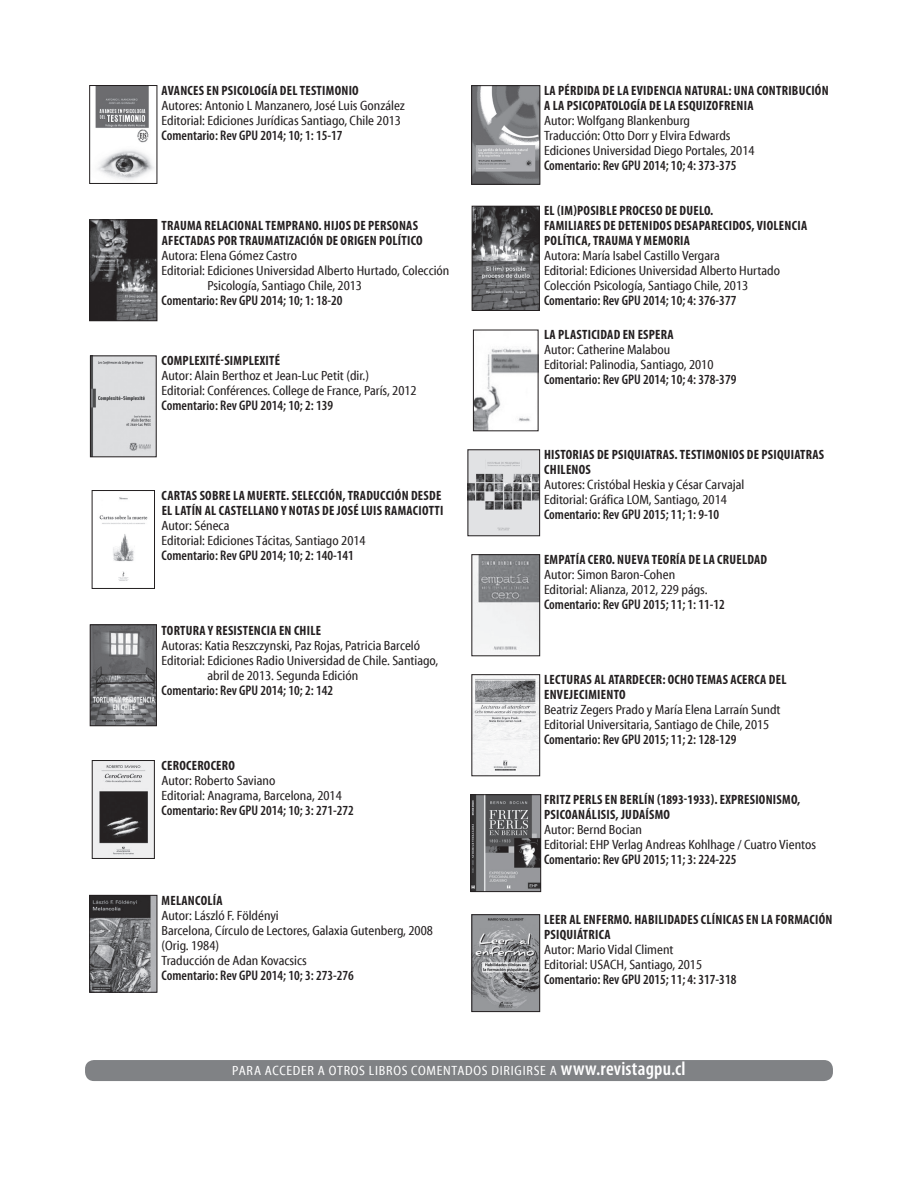
<style>
.page{position:relative;width:918px;height:1188px;background:#fff}
.page>*{position:absolute;margin:0;border:0;box-sizing:border-box;transform-origin:0 0}
.t1{font:600 condensed 13.95px "Myriad Pro";color:#231f20}
.t2{font:condensed 13.5px/15px "Myriad Web Pro";color:#231f20}
.t3{font:700 condensed 13.5px/15px "Myriad Pro";letter-spacing:.02em;color:#231f20}
.t4{font:condensed 13.5px "Myriad Web Pro";letter-spacing:.055em;color:#fff}
.s1{font-family:"Myriad Pro";font-weight:600;font-size:19.5px}
</style>
<div class="page">
<img style="left:95px;top:87px;width:59px;height:93px">
<div style="left:89px;top:85px;width:68px;height:99px;border:1px solid #231f20"></div>
<img style="left:91px;top:221px;width:64px;height:98px">
<div style="left:89px;top:219px;width:68px;height:102px;border:1px solid #231f20"></div>
<img style="left:92px;top:358px;width:63px;height:97px">
<div style="left:90px;top:356px;width:67px;height:101px;border:1px solid #231f20"></div>
<img style="left:99px;top:497px;width:49px;height:84px">
<div style="left:92px;top:490px;width:63px;height:99px;border:1px solid #231f20"></div>
<img style="left:92px;top:626px;width:63px;height:98px">
<div style="left:90px;top:624px;width:67px;height:102px;border:1px solid #231f20"></div>
<img style="left:94px;top:762px;width:59px;height:95px">
<div style="left:92px;top:760px;width:63px;height:99px;border:1px solid #231f20"></div>
<img style="left:91px;top:897px;width:64px;height:94px">
<div style="left:89px;top:895px;width:68px;height:98px;border:1px solid #231f20"></div>
<img style="left:473px;top:87px;width:65px;height:96px">
<div style="left:471px;top:85px;width:69px;height:100px;border:1px solid #231f20"></div>
<img style="left:474px;top:208px;width:64px;height:101px">
<div style="left:472px;top:206px;width:68px;height:105px;border:1px solid #231f20"></div>
<img style="left:475px;top:347px;width:61px;height:82px">
<div style="left:473px;top:330px;width:65px;height:101px;border:1px solid #231f20"></div>
<img style="left:470px;top:451px;width:68px;height:83px">
<div style="left:468px;top:449px;width:72px;height:87px;border:1px solid #231f20"></div>
<img style="left:473px;top:556px;width:65px;height:98px">
<div style="left:471px;top:554px;width:69px;height:102px;border:1px solid #231f20"></div>
<img style="left:473px;top:677px;width:65px;height:97px">
<div style="left:471px;top:674px;width:69px;height:102px;border:1px solid #231f20"></div>
<img style="left:472px;top:796px;width:67px;height:94px">
<div style="left:470px;top:794px;width:71px;height:98px;border:1px solid #231f20"></div>
<img style="left:473px;top:916px;width:65px;height:94px">
<div style="left:471px;top:914px;width:69px;height:98px;border:1px solid #231f20"></div>
<div style="left:85px;top:1060px;width:748px;height:21px;background:#808285;border-radius:9px"></div>
<p class="t3" style="left:162px;top:83px;width:199px">AVANCES EN PSICOLOGÍA DEL TESTIMONIO</p>
<p class="t2" style="left:162px;top:98px;width:245px">Autores: Antonio L Manzanero, José Luis González<br>Editorial: Ediciones Jurídicas Santiago, Chile 2013</p>
<p class="t1" style="left:162px;top:127px;width:182px">Comentario: Rev GPU 2014; 10; 1: 15-17</p>
<p class="t3" style="left:162px;top:218px;width:263px">TRAUMA RELACIONAL TEMPRANO. HIJOS DE PERSONAS<br>AFECTADAS POR TRAUMATIZACIÓN DE ORIGEN POLÍTICO</p>
<p class="t2" style="left:162px;top:248px;width:137px">Autora: Elena Gómez Castro</p>
<p class="t2" style="left:162px;top:263px;width:289px">Editorial: Ediciones Universidad Alberto Hurtado, Colección</p>
<p class="t2" style="left:207px;top:278px;width:156px">Psicología, Santiago Chile, 2013</p>
<p class="t1" style="left:162px;top:292px;width:182px">Comentario: Rev GPU 2014; 10; 1: 18-20</p>
<p class="t3" style="left:162px;top:353px;width:120px">COMPLEXITÉ-SIMPLEXITÉ</p>
<p class="t2" style="left:162px;top:368px;width:257px">Autor: Alain Berthoz et Jean-Luc Petit (dir.)<br>Editorial: Conférences. College de France, París, 2012</p>
<p class="t1" style="left:162px;top:397px;width:173px">Comentario: Rev GPU 2014; 10; 2: 139</p>
<p class="t3" style="left:162px;top:488px;width:283px">CARTAS SOBRE LA MUERTE. SELECCIÓN, TRADUCCIÓN DESDE<br>EL LATÍN AL CASTELLANO Y NOTAS DE JOSÉ LUIS RAMACIOTTI</p>
<p class="t2" style="left:162px;top:518px;width:206px">Autor: Séneca<br>Editorial: Ediciones Tácitas, Santiago 2014</p>
<p class="t1" style="left:162px;top:547px;width:194px">Comentario: Rev GPU 2014; 10; 2: 140-141</p>
<p class="t3" style="left:162px;top:623px;width:161px">TORTURA Y RESISTENCIA EN CHILE</p>
<p class="t2" style="left:162px;top:638px;width:260px">Autoras: Katia Reszczynski, Paz Rojas, Patricia Barceló</p>
<p class="t2" style="left:162px;top:653px;width:278px">Editorial: Ediciones Radio Universidad de Chile. Santiago,</p>
<p class="t2" style="left:207px;top:668px;width:152px">abril de 2013. Segunda Edición</p>
<p class="t1" style="left:162px;top:682px;width:173px">Comentario: Rev GPU 2014; 10; 2: 142</p>
<p class="t3" style="left:162px;top:758px;width:75px">CEROCEROCERO</p>
<p class="t2" style="left:162px;top:773px;width:182px">Autor: Roberto Saviano<br>Editorial: Anagrama, Barcelona, 2014</p>
<p class="t1" style="left:162px;top:802px;width:194px">Comentario: Rev GPU 2014; 10; 3: 271-272</p>
<p class="t3" style="left:162px;top:893px;width:63px">MELANCOLÍA</p>
<p class="t2" style="left:162px;top:908px;width:273px">Autor: László F. Földényi<br>Barcelona, Círculo de Lectores, Galaxia Gutenberg, 2008 (Orig. 1984)<br>Traducción de Adan Kovacsics</p>
<p class="t1" style="left:162px;top:967px;width:194px">Comentario: Rev GPU 2014; 10; 3: 273-276</p>
<p class="t3" style="left:544px;top:83px;width:286px">LA PÉRDIDA DE LA EVIDENCIA NATURAL: UNA CONTRIBUCIÓN<br>A LA PSICOPATOLOGÍA DE LA ESQUIZOFRENIA</p>
<p class="t2" style="left:544px;top:113px;width:212px">Autor: Wolfgang Blankenburg<br>Traducción: Otto Dorr y Elvira Edwards<br>Ediciones Universidad Diego Portales, 2014</p>
<p class="t1" style="left:544px;top:157px;width:194px">Comentario: Rev GPU 2014; 10; 4: 373-375</p>
<p class="t3" style="left:544px;top:203px;width:265px">EL (IM)POSIBLE PROCESO DE DUELO.<br>FAMILIARES DE DETENIDOS DESAPARECIDOS, VIOLENCIA<br>POLÍTICA, TRAUMA Y MEMORIA</p>
<p class="t2" style="left:544px;top:248px;width:238px">Autora: María Isabel Castillo Vergara<br>Editorial: Ediciones Universidad Alberto Hurtado<br>Colección Psicología, Santiago Chile, 2013</p>
<p class="t1" style="left:544px;top:292px;width:194px">Comentario: Rev GPU 2014; 10; 4: 376-377</p>
<p class="t3" style="left:544px;top:327px;width:131px">LA PLASTICIDAD EN ESPERA</p>
<p class="t2" style="left:544px;top:343px;width:171px">Autor: Catherine Malabou<br>Editorial: Palinodia, Santiago, 2010</p>
<p class="t1" style="left:544px;top:371px;width:194px">Comentario: Rev GPU 2014; 10; 4: 378-379</p>
<p class="t3" style="left:544px;top:447px;width:282px">HISTORIAS DE PSIQUIATRAS. TESTIMONIOS DE PSIQUIATRAS<br>CHILENOS</p>
<p class="t2" style="left:544px;top:478px;width:202px">Autores: Cristóbal Heskia y César Carvajal<br>Editorial: Gráfica LOM, Santiago, 2014</p>
<p class="t1" style="left:544px;top:506px;width:177px">Comentario: Rev GPU 2015; 11; 1: 9-10</p>
<p class="t3" style="left:544px;top:552px;width:225px">EMPATÍA CERO. NUEVA TEORÍA DE LA CRUELDAD</p>
<p class="t2" style="left:544px;top:568px;width:165px">Autor: Simon Baron-Cohen<br>Editorial: Alianza, 2012, 229 págs.</p>
<p class="t1" style="left:544px;top:596px;width:182px">Comentario: Rev GPU 2015; 11; 1: 11-12</p>
<p class="t3" style="left:544px;top:672px;width:244px">LECTURAS AL ATARDECER: OCHO TEMAS ACERCA DEL<br>ENVEJECIMIENTO</p>
<p class="t2" style="left:544px;top:703px;width:238px">Beatriz Zegers Prado y María Elena Larraín Sundt<br>Editorial Universitaria, Santiago de Chile, 2015</p>
<p class="t1" style="left:544px;top:731px;width:194px">Comentario: Rev GPU 2015; 11; 2: 128-129</p>
<p class="t3" style="left:544px;top:792px;width:258px">FRITZ PERLS EN BERLÍN (1893-1933). EXPRESIONISMO,<br>PSICOANÁLISIS, JUDAÍSMO</p>
<p class="t2" style="left:544px;top:823px;width:273px">Autor: Bernd Bocian<br>Editorial: EHP Verlag Andreas Kohlhage / Cuatro Vientos</p>
<p class="t1" style="left:544px;top:851px;width:194px">Comentario: Rev GPU 2015; 11; 3: 224-225</p>
<p class="t3" style="left:544px;top:912px;width:290px">LEER AL ENFERMO. HABILIDADES CLÍNICAS EN LA FORMACIÓN<br>PSIQUIÁTRICA</p>
<p class="t2" style="left:544px;top:943px;width:160px">Autor: Mario Vidal Climent<br>Editorial: USACH, Santiago, 2015</p>
<p class="t1" style="left:544px;top:971px;width:194px">Comentario: Rev GPU 2015; 11; 4: 317-318</p>
<p class="t4" style="left:232px;top:1064px;width:455px">PARA ACCEDER A OTROS LIBROS COMENTADOS DIRIGIRSE A <span class="s1">www.revistagpu.cl</span></p>
</div>
